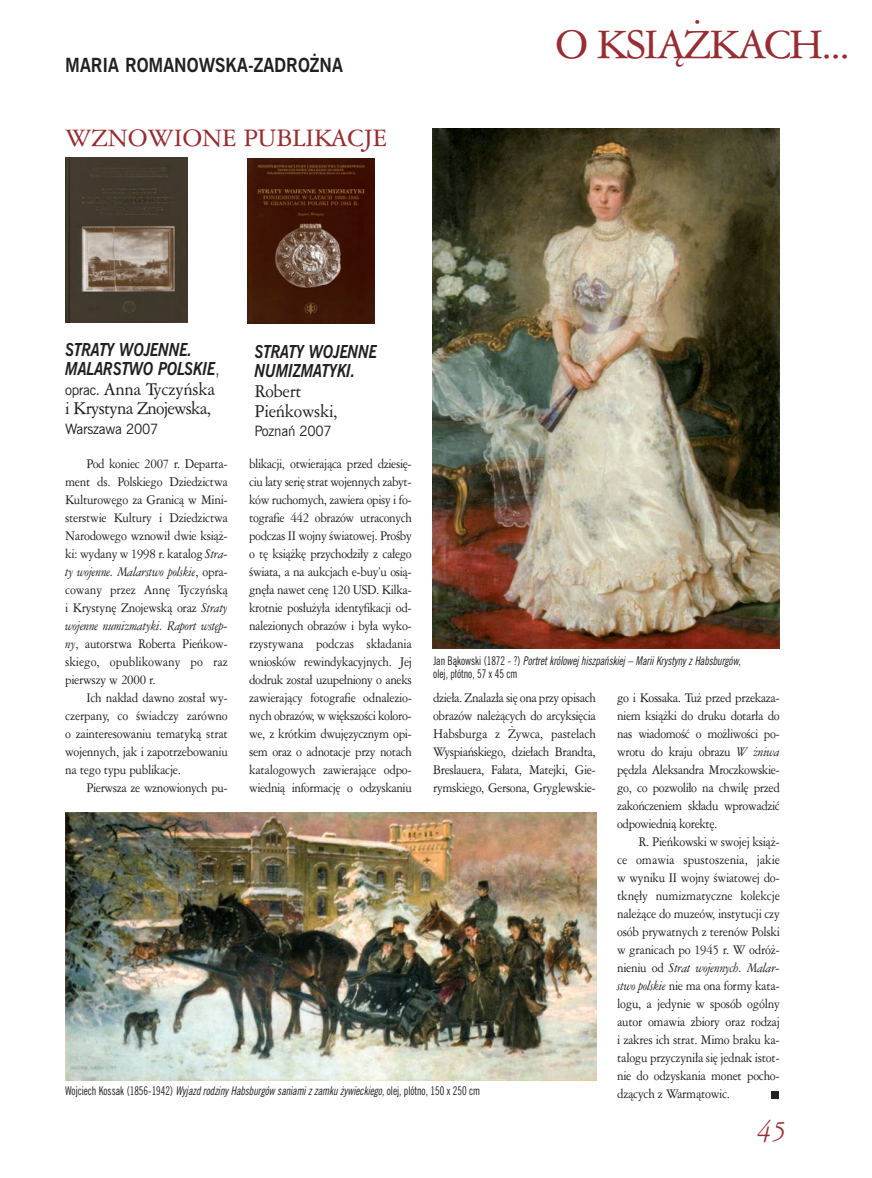
<style>
.page{position:relative;width:872px;height:1178px;background:#fff}
.page>*{position:absolute;margin:0;border:0;box-sizing:border-box;transform-origin:0 0}
.t1{font:45px "American Garamond PL";letter-spacing:-.05em;color:#962e33}
.t2{font:italic 30px "American Garamond PL";color:#962e33}
.t3{font:27px "American Garamond PL";letter-spacing:-.015em;color:#962e33}
.t4{font:19.5px/19.5px "American Garamond PL";letter-spacing:-.04em;color:#231f20;scale:.96 1}
.t5{font:700 19.5px "News Gothic PL";color:#231f20;scale:.9 1}
.t6{font:19.5px/19.5px "American Garamond PL";letter-spacing:-.015em;color:#231f20;scale:.96 1}
.t7{font:italic 700 18px/19.5px "News Gothic PL";letter-spacing:-.02em;color:#231f20;scale:.85 1}
.t8{font:14.25px/18px "American Garamond PL";letter-spacing:-.02em;color:#231f20;text-align:justify;scale:.92 1}
.t9{font:14.25px "News Gothic PL";letter-spacing:-.02em;color:#231f20;scale:.96 1}
.t10{font:italic condensed 12px/12.8px "News Gothic PL";color:#231f20;scale:.9 1}
.s1{font-weight:300;font-style:normal}
.s2{font-family:"News Gothic PL";font-size:14.25px}
.s3{font-style:italic}
.s4{font-style:normal}
</style>
<div class="page">
<div style="left:770px;top:1090px;width:8px;height:8px;background:#231f20"></div>
<img style="left:65px;top:813px;width:531px;height:267px">
<img style="left:432px;top:128px;width:347px;height:520px">
<img style="left:65px;top:157px;width:122px;height:165px">
<img style="left:248px;top:159px;width:126px;height:164px">
<h3 class="t5" style="left:65px;top:57px;width:310px">MARIA ROMANOWSKA-ZADRO˚NA</h3>
<h3 class="t3" style="left:65px;top:128px;width:324px">WZNOWIONE PUBLIKACJE</h3>
<p class="t7" style="left:65px;top:341px;width:183px">STRATY WOJENNE.<br>MALARSTWO POLSKIE<span class="s1">,</span></p>
<h3 class="t4" style="left:65px;top:381px;width:158px"><span class="s2">oprac.</span> Anna Tyczyƒska i Krystyna Znojewska,</h3>
<p class="t9" style="left:65px;top:423px;width:99px">Warszawa 2007</p>
<p class="t7" style="left:254px;top:343px;width:146px">STRATY WOJENNE<br>NUMIZMATYKI.</p>
<h3 class="t6" style="left:254px;top:383px;width:88px">Robert<br>Pieƒkowski,</h3>
<p class="t9" style="left:254px;top:425px;width:82px">Poznaƒ 2007</p>
<h1 class="t1" style="left:555px;top:29px;width:296px">O KSIÑ˚KACH...</h1>
<p class="t8" style="left:249px;top:456px;width:178px">blikacji, otwierajàca przed dziesi´- ciu laty seri´ strat wojennych zabyt&shy;ków ruchomych, zawiera opisy i fo&shy;tografie 442 obrazów utraconych podczas II wojny Êwiatowej. ProÊby o t´ ksià˝k´ przychodzi∏y z ca∏ego Êwiata, a na aukcjach e-buy’u osià&shy;gn´∏a nawet cen´ 120 USD. Kilka&shy;krotnie pos∏u˝y∏a identyfikacji od&shy;nalezionych obrazów i by∏a wyko&shy;rzystywana podczas sk∏adania wniosków rewindykacyjnych. Jej dodruk zosta∏ uzupe∏niony o aneks zawierajàcy fotografie odnalezio&shy;nych obrazów, w wi´kszoÊci koloro&shy;we, z krótkim dwuj´zycznym opi&shy;sem oraz o adnotacje przy notach katalogowych zawierajàce odpo&shy;wiednià informacj´ o odzyskaniu</p>
<p class="t8" style="left:65px;top:456px;width:178px;text-indent:21px">Pod koniec 2007 r. Departa&shy;ment ds. Polskiego Dziedzictwa Kulturowego za Granicà w Mini&shy;sterstwie Kultury i Dziedzictwa Narodowego wznowi∏ dwie ksià˝- ki: wydany w 1998 r. katalog <span class="s3">Stra&shy;ty wojenne. Malarstwo polskie</span>, opra&shy;cowany przez Ann´ Tyczyƒskà i Krystyn´ Znojewskà oraz <span class="s3">Straty wojenne numizmatyki. Raport wst´p&shy;ny</span>, autorstwa Roberta Pieƒkow&shy;skiego, opublikowany po raz pierwszy w 2000 r.</p>
<p class="t8" style="left:65px;top:690px;width:178px;text-indent:21px">Ich nak∏ad dawno zosta∏ wy&shy;czerpany, co Êwiadczy zarówno o zainteresowaniu tematykà strat wojennych, jak i zapotrzebowaniu na tego typu publikacje.</p>
<p class="t8" style="left:86px;top:780px;width:155px">Pierwsza ze wznowionych pu-</p>
<p class="t10" style="left:433px;top:655px;width:343px"><span class="s4">J a n B à k o w s k i ( 1 8 7 2 - ? )</span> Portretkrólowej hiszpaƒskiej – MariiKrystyny zHabsburgów<span class="s4">, olej, p∏ótno, 57 x 45 cm</span></p>
<p class="t8" style="left:433px;top:690px;width:178px">dzie∏a. Znalaz∏a si´ ona przy opisach obrazów nale˝àcych do arcyksi´cia Habsburga z ˚ywca, pastelach Wyspiaƒskiego, dzie∏ach Brandta, Breslauera, Fa∏ata, Matejki, Gie&shy;rymskiego, Gersona, Gryglewskie-</p>
<p class="t8" style="left:617px;top:690px;width:178px">go i Kossaka. Tu˝ przed przekaza&shy;niem ksià˝ki do druku dotar∏a do nas wiadomoÊç o mo˝liwoÊci po&shy;wrotu do kraju obrazu <span class="s3">W ˝niwa </span>p´dzla Aleksandra Mroczkowskie&shy;go, co pozwoli∏o na chwil´ przed zakoƒczeniem sk∏adu wprowadziç odpowiednià korekt´.</p>
<p class="t8" style="left:617px;top:834px;width:178px;text-indent:21px">R. Pieƒkowski w swojej ksià˝- ce omawia spustoszenia, jakie w wyniku II wojny Êwiatowej do&shy;tkn´∏y numizmatyczne kolekcje nale˝àce do muzeów, instytucji czy osób prywatnych z terenów Polski w granicach po 1945 r. W odró˝- nieniu od <span class="s3">Strat wojennych. Malar&shy;stwo polskie</span> nie ma ona formy kata&shy;logu, a jedynie w sposób ogólny autor omawia zbiory oraz rodzaj i zakres ich strat. Mimo braku ka&shy;talogu przyczyni∏a si´ jednak istot&shy;nie do odzyskania monet pocho&shy;dzàcych z Warmàtowic.</p>
<p class="t10" style="left:65px;top:1085px;width:462px"><span class="s4">Wojciech Kossak (1856-1942)</span> Wyjazd rodziny Habsburgów saniamizzamku ˝ywieckiego,<span class="s4">olej, plótno, 150 x 250 cm</span></p>
<h2 class="t2" style="left:757px;top:1120px;width:31px">45</h2>
</div>
